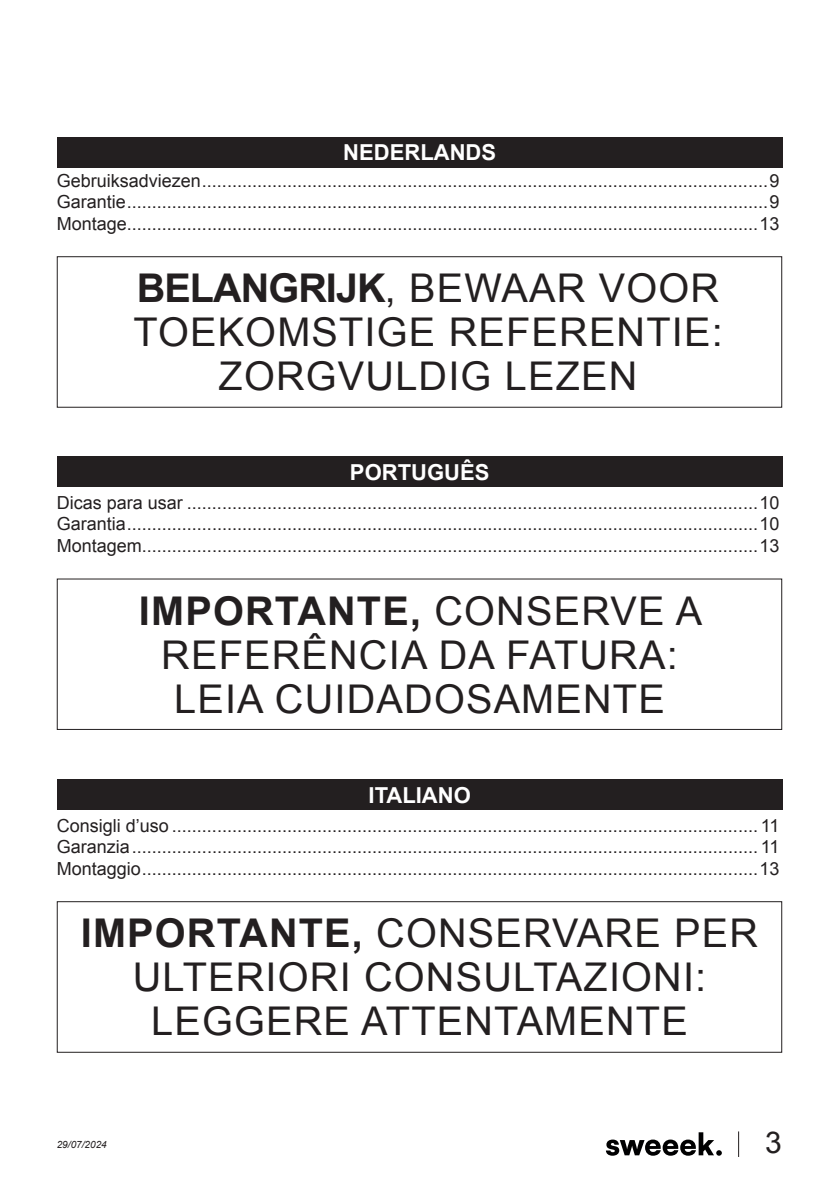
<style>
.page{position:relative;width:840px;height:1191px;background:#fff}
.page>*{position:absolute;margin:0;border:0;box-sizing:border-box;transform-origin:0 0}
.t1{font:39.6px/44px "Arial";letter-spacing:.03em;color:#231f20;text-align:center}
.t2{font:700 39.6px "Arial";letter-spacing:.03em;color:#231f20}
.t3{font:30px "Arial";color:#231f20}
.t4{font:700 22px "Arial";color:#fff}
.TITRE-TDM-9PT{font:18px "Arial";color:#231f20}
.t5{font:italic 10px "Arial";color:#231f20}
.s1{font-weight:700}
.s2{font-weight:400}
</style>
<div class="page">
<svg style="left:606px;top:1132px;width:115px;height:23px"></svg>
<div style="left:57px;top:137px;width:725px;height:31px;background:#231f20"></div>
<div style="left:57px;top:256px;width:724px;height:152px;border:1px solid #231f20"></div>
<div style="left:57px;top:456px;width:725px;height:31px;background:#231f20"></div>
<div style="left:57px;top:578px;width:724px;height:152px;border:1px solid #231f20"></div>
<div style="left:57px;top:779px;width:725px;height:31px;background:#231f20"></div>
<div style="left:57px;top:901px;width:724px;height:151px;border:1px solid #231f20"></div>
<p class="t4" style="left:343px;top:138px;width:154px">NEDERLANDS</p>
<p class="TITRE-TDM-9PT" style="left:57px;top:168px;width:723px">Gebruiksadviezen.................................................................................................................9</p>
<p class="TITRE-TDM-9PT" style="left:57px;top:190px;width:723px">Garantie................................................................................................................................9</p>
<p class="TITRE-TDM-9PT" style="left:57px;top:212px;width:723px">Montage..............................................................................................................................13</p>
<p class="t1" style="left:137px;top:267px;width:583px"><span class="s1">BELANGRIJK</span>, BEWAAR VOOR</p>
<p class="t1" style="left:133px;top:311px;width:590px">TOEKOMSTIGE REFERENTIE:<br>ZORGVULDIG LEZEN</p>
<p class="t4" style="left:350px;top:458px;width:141px">PORTUGUÊS</p>
<p class="TITRE-TDM-9PT" style="left:57px;top:491px;width:723px">Dicas para usar ..................................................................................................................10</p>
<p class="TITRE-TDM-9PT" style="left:57px;top:512px;width:723px">Garantia..............................................................................................................................10</p>
<p class="TITRE-TDM-9PT" style="left:57px;top:534px;width:723px">Montagem...........................................................................................................................13</p>
<p class="t2" style="left:139px;top:584px;width:564px">IMPORTANTE, <span class="s2">CONSERVE A</span></p>
<p class="t1" style="left:161px;top:633px;width:517px">REFERÊNCIA DA FATURA:</p>
<p class="t1" style="left:174px;top:677px;width:492px">LEIA CUIDADOSAMENTE</p>
<p class="t4" style="left:368px;top:780px;width:104px">ITALIANO</p>
<p class="TITRE-TDM-9PT" style="left:57px;top:813px;width:723px">Consigli d’uso ..................................................................................................................... 11</p>
<p class="TITRE-TDM-9PT" style="left:57px;top:835px;width:723px">Garanzia............................................................................................................................. 11</p>
<p class="TITRE-TDM-9PT" style="left:57px;top:856px;width:723px">Montaggio...........................................................................................................................13</p>
<p class="t1" style="left:81px;top:912px;width:678px"><span class="s1">IMPORTANTE,</span> CONSERVARE PER</p>
<p class="t1" style="left:133px;top:956px;width:574px">ULTERIORI CONSULTAZIONI:</p>
<p class="t1" style="left:151px;top:1000px;width:538px">LEGGERE ATTENTAMENTE</p>
<p class="t5" style="left:57px;top:1137px;width:52px">29/07/2024</p>
<h2 class="t3" style="left:764px;top:1123px;width:18px">3</h2>
</div>
